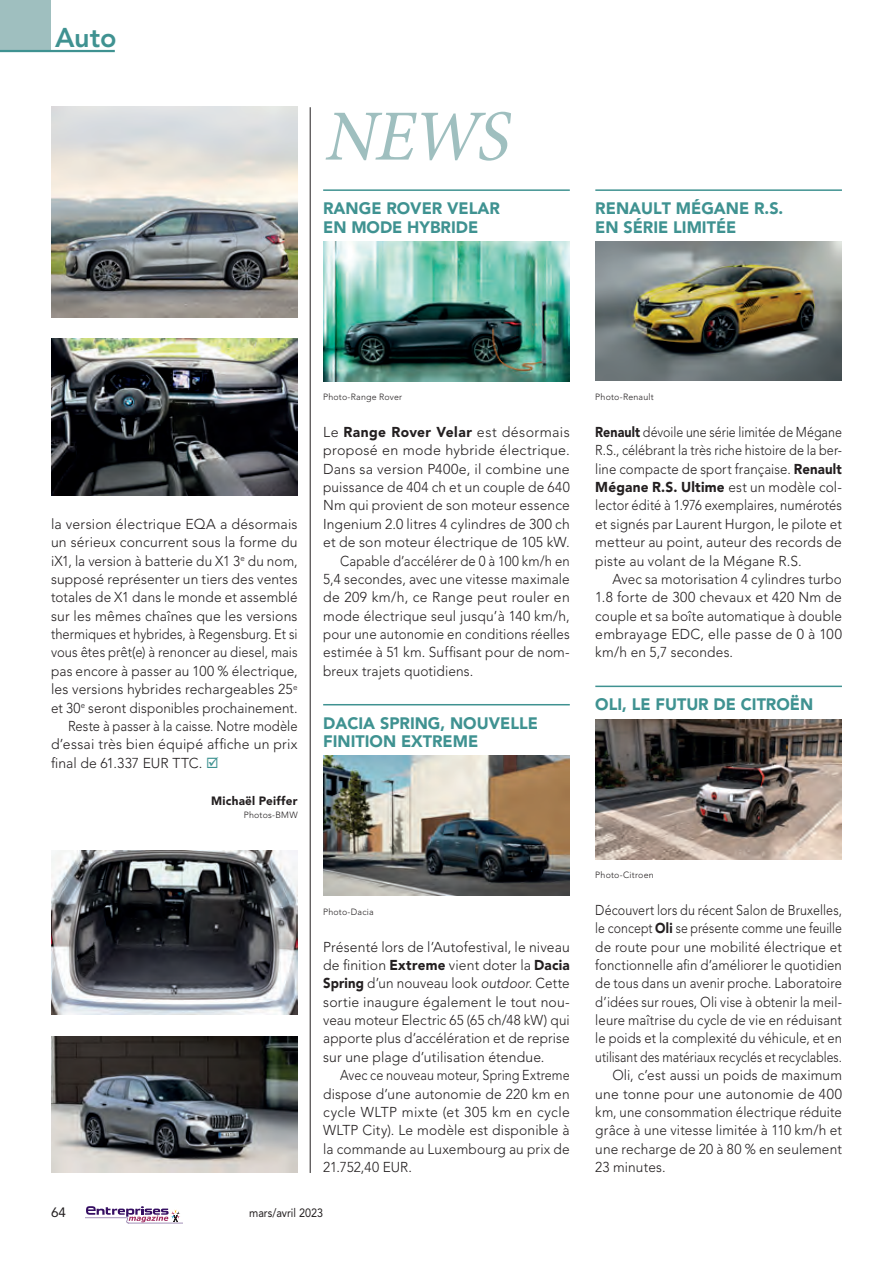
<style>
.page{position:relative;width:893px;height:1263px;background:#fff}
.page>*{position:absolute;margin:0;border:0;box-sizing:border-box;transform-origin:0 0}
.t1{font:italic 72px "Minion Pro";color:#9fbfbf;scale:.95 1}
.t2{font:800 27px "Avenir LT Std";color:#3f9291}
.Titre_NEWS_PHOTO{font:900 16.5px/18.5px "Avenir LT Std";color:#3f9291}
.no_retrait{font:300 14.25px/18.3px "Avenir LT Std";letter-spacing:.01em;color:#231f20;text-align:justify}
.no_retrait-2{font:300 14.25px/18.3px "Avenir LT Std";letter-spacing:.01em;color:#231f20;text-align:justify;scale:.88 1}
.no_retrait-3{font:300 14.25px/18.3px "Avenir LT Std";letter-spacing:.01em;color:#231f20;text-align:justify;scale:.87 1}
.texte_courant{font:300 14.25px/18.3px "Avenir LT Std";letter-spacing:.01em;color:#231f20;text-align:justify;scale:.92 1}
.texte_courant-2{font:300 14.25px/18.3px "Avenir LT Std";letter-spacing:.01em;color:#231f20;text-align:justify;scale:.96 1}
.texte_courant-3{font:300 14.25px/18.3px "Avenir LT Std";letter-spacing:.01em;color:#231f20;text-align:justify;scale:.88 1}
.texte_courant-4{font:300 14.25px/18.3px "Avenir LT Std";letter-spacing:.01em;color:#231f20;text-align:justify;scale:.95 1}
.texte_courant-5{font:300 14.25px/18.3px "Avenir LT Std";letter-spacing:.01em;color:#231f20;text-align:justify;scale:.91 1}
.t3{font:13.5px "Avenir LT Std";color:#231f20}
.t4{font:12px "Avenir LT Std";color:#231f20;scale:.9 1}
.auteur{font:900 12px "Avenir LT Std";letter-spacing:.02em;color:#231f20}
.no_retrait-4{font:300 9px "Avenir LT Std";letter-spacing:.02em;color:#231f20}
.PHOTO-legende{font:300 9px "Avenir LT Std";letter-spacing:.02em;color:#231f20}
.s1{color:#3f9291}
.s2{font-weight:900}
.s3{font-style:italic}
</style>
<div class="page">
<svg style="left:85px;top:1206px;width:97px;height:17px"></svg>
<div style="left:0;top:0;width:51px;height:51px;background:#9fbfbf"></div>
<hr style="left:0;top:50px;width:115px;height:2px;background:#3f9291">
<img style="left:51px;top:106px;width:247px;height:211px">
<hr style="left:595px;top:189px;width:247px;height:2px;background:#3f9291">
<hr style="left:595px;top:686px;width:247px;height:1px;background:#3f9291">
<img style="left:595px;top:242px;width:247px;height:139px">
<img style="left:595px;top:719px;width:247px;height:141px">
<hr style="left:323px;top:189px;width:247px;height:2px;background:#3f9291">
<hr style="left:323px;top:704px;width:247px;height:1px;background:#3f9291">
<img style="left:323px;top:241px;width:247px;height:141px">
<img style="left:323px;top:756px;width:247px;height:139px">
<hr style="left:310px;top:107px;width:1px;height:1066px;background:#231f20">
<img style="left:51px;top:338px;width:247px;height:157px">
<img style="left:51px;top:850px;width:247px;height:165px">
<img style="left:51px;top:1037px;width:247px;height:136px">
<h2 class="t2" style="left:55px;top:22px;width:63px">Auto</h2>
<p class="t1" style="left:323px;top:88px;width:217px">NEWS</p>
<p class="Titre_NEWS_PHOTO" style="left:323px;top:199px;width:178px">RANGE ROVER VELAR<br>EN MODE HYBRIDE</p>
<p class="Titre_NEWS_PHOTO" style="left:595px;top:199px;width:190px">RENAULT MÉGANE R.S.<br>EN SÉRIE LIMITÉE</p>
<p class="no_retrait" style="left:51px;top:515px;width:248px">la version électrique EQA a désormais un sérieux concurrent sous la forme du iX1, la version à batterie du X1 3<sup>e</sup> du nom, supposé représenter un tiers des ventes totales de X1 dans le monde et assemblé sur les mêmes chaînes que les versions thermiques et hybrides, à Regensburg. Et si vous êtes prêt(e) à renoncer au diesel, mais pas encore à passer au 100 % électrique, les versions hybrides rechargeables 25<sup>e </sup>et 30<sup>e</sup> seront disponibles prochainement.</p>
<p class="texte_courant-5" style="left:51px;top:717px;width:272px;text-indent:17px">Reste à passer à la caisse. Notre modèle d’essai très bien équipé affiche un prix final de 61.337 EUR TTC. <span class="s1">☑</span></p>
<p class="auteur" style="left:211px;top:793px;width:88px">Michaël Peiffer</p>
<p class="PHOTO-legende" style="left:244px;top:810px;width:55px">Photos-BMW</p>
<p class="no_retrait-4" style="left:323px;top:392px;width:80px">Photo-Range Rover</p>
<p class="no_retrait" style="left:323px;top:423px;width:248px">Le <span class="s2">Range Rover Velar</span> est désormais proposé en mode hybride électrique.<br>Dans sa version P400e, il combine une puissance de 404 ch et un couple de 640<br>Nm qui provient de son moteur essence Ingenium 2.0 litres 4 cylindres de 300 ch et de son moteur électrique de 105 kW.</p>
<p class="texte_courant" style="left:323px;top:552px;width:270px;text-indent:17px">Capable d’accélérer de 0 à 100 km/h en 5,4 secondes, avec une vitesse maximale de 209 km/h, ce Range peut rouler en mode électrique seul jusqu’à 140 km/h, pour une autonomie en conditions réelles estimée à 51 km. Suffisant pour de nom&shy;breux trajets quotidiens.</p>
<p class="Titre_NEWS_PHOTO" style="left:323px;top:714px;width:216px">DACIA SPRING, NOUVELLE<br>FINITION EXTREME</p>
<p class="no_retrait-4" style="left:323px;top:906px;width:52px">Photo-Dacia</p>
<p class="no_retrait" style="left:323px;top:937px;width:248px">Présenté lors de l’Autofestival, le niveau de finition <span class="s2">Extreme</span> vient doter la <span class="s2">Dacia Spring</span> d’un nouveau look <span class="s3">outdoor</span>. Cette sortie inaugure également le tout nou&shy;veau moteur Electric 65 (65 ch/48 kW) qui apporte plus d’accélération et de reprise sur une plage d’utilisation étendue.</p>
<p class="texte_courant-3" style="left:323px;top:1066px;width:282px;text-indent:17px">Avec ce nouveau moteur, Spring Extreme dispose d’une autonomie de 220 km en cycle WLTP mixte (et 305 km en cycle WLTP City). Le modèle est disponible à la commande au Luxembourg au prix de 21.752,40 EUR.</p>
<p class="t3" style="left:51px;top:1204px;width:17px">64</p>
<p class="t4" style="left:249px;top:1206px;width:84px">mars/avril 2023</p>
<p class="no_retrait-4" style="left:595px;top:392px;width:60px">Photo-Renault</p>
<p class="no_retrait-3" style="left:595px;top:423px;width:285px"><span class="s2">Renault</span> dévoile une série limitée de Mégane R.S., célébrant la très riche histoire de la ber&shy;line compacte de sport française. <span class="s2">Renault Mégane R.S. Ultime</span> est un modèle col&shy;lector édité à 1.976 exemplaires, numérotés et signés par Laurent Hurgon, le pilote et metteur au point, auteur des records de piste au volant de la Mégane R.S.</p>
<p class="texte_courant-4" style="left:595px;top:570px;width:261px;text-indent:17px">Avec sa motorisation 4 cylindres turbo 1.8 forte de 300 chevaux et 420 Nm de couple et sa boîte automatique à double embrayage EDC, elle passe de 0 à 100 km/h en 5,7 secondes.</p>
<p class="Titre_NEWS_PHOTO" style="left:595px;top:695px;width:219px">OLI, LE FUTUR DE CITROËN</p>
<p class="no_retrait-4" style="left:595px;top:870px;width:60px">Photo-Citroen</p>
<p class="no_retrait-2" style="left:595px;top:901px;width:282px">Découvert lors du récent Salon de Bruxelles, le concept <span class="s2">Oli</span> se présente comme une feuille de route pour une mobilité électrique et fonctionnelle afin d’améliorer le quotidien de tous dans un avenir proche. Laboratoire d’idées sur roues, Oli vise à obtenir la meil&shy;leure maîtrise du cycle de vie en réduisant le poids et la complexité du véhicule, et en utilisant des matériaux recyclés et recyclables.</p>
<p class="texte_courant-2" style="left:595px;top:1066px;width:258px;text-indent:17px">Oli, c’est aussi un poids de maximum une tonne pour une autonomie de 400 km, une consommation électrique réduite grâce à une vitesse limitée à 110 km/h et une recharge de 20 à 80 % en seulement 23 minutes.</p>
</div>
